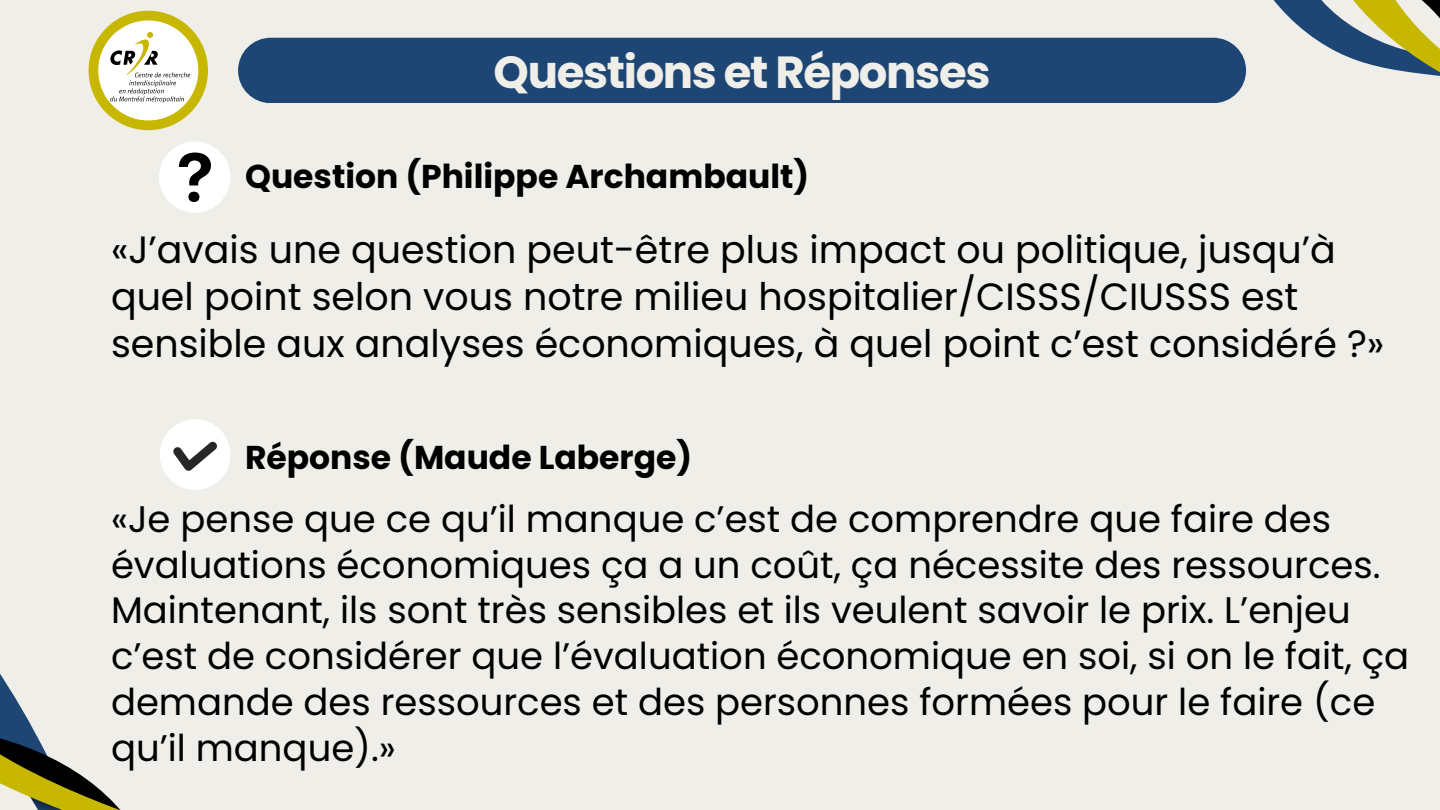
<style>
.page{position:relative;width:1440px;height:810px;background:#efeee8}
.page>*{position:absolute;margin:0;border:0;box-sizing:border-box;transform-origin:0 0}
.t1{font:700 45px "Poppins";letter-spacing:-.03em;color:#efeee8}
.t2{font:38px/47.2px "Poppins";color:#000}
.t3{font:37px/45.8px "Poppins";color:#000}
.t4{font:700 33px "Poppins";color:#000}
</style>
<div class="page">
<svg style="left:88px;top:11px;width:120px;height:119px"></svg>
<div style="left:238px;top:38px;width:1008px;height:65px;background:#1e4675;border-radius:33px"></div>
<svg style="left:0;top:453px;width:231px;height:357px"></svg>
<svg style="left:26px;top:784px;width:64px;height:26px;background:#9c9316"></svg>
<svg style="left:1231px;top:0;width:209px;height:98px"></svg>
<svg style="left:160px;top:419px;width:70px;height:71px"></svg>
<div style="left:159px;top:141px;width:72px;height:72px;background:#fff;border-radius:50%"></div>
<svg style="left:179px;top:153px;width:32px;height:49px"></svg>
<p class="t1" style="left:494px;top:41px;width:498px">Questions et Réponses</p>
<p class="t4" style="left:245px;top:153px;width:566px">Question (Philippe Archambault)</p>
<p class="t2" style="left:111px;top:226px;width:1275px">«J’avais une question peut-être plus impact ou politique, jusqu’à quel point selon vous notre milieu hospitalier/CISSS/CIUSSS est sensible aux analyses économiques, à quel point c’est considéré ?»</p>
<p class="t4" style="left:245px;top:435px;width:449px">Réponse (Maude Laberge)</p>
<p class="t3" style="left:111px;top:496px;width:1300px">«Je pense que ce qu’il manque c’est de comprendre que faire des évaluations économiques ça a un coût, ça nécessite des ressources.<br>Maintenant, ils sont très sensibles et ils veulent savoir le prix. L’enjeu c’est de considérer que l’évaluation économique en soi, si on le fait, ça demande des ressources et des personnes formées pour le faire (ce qu’il manque).»</p>
</div>
